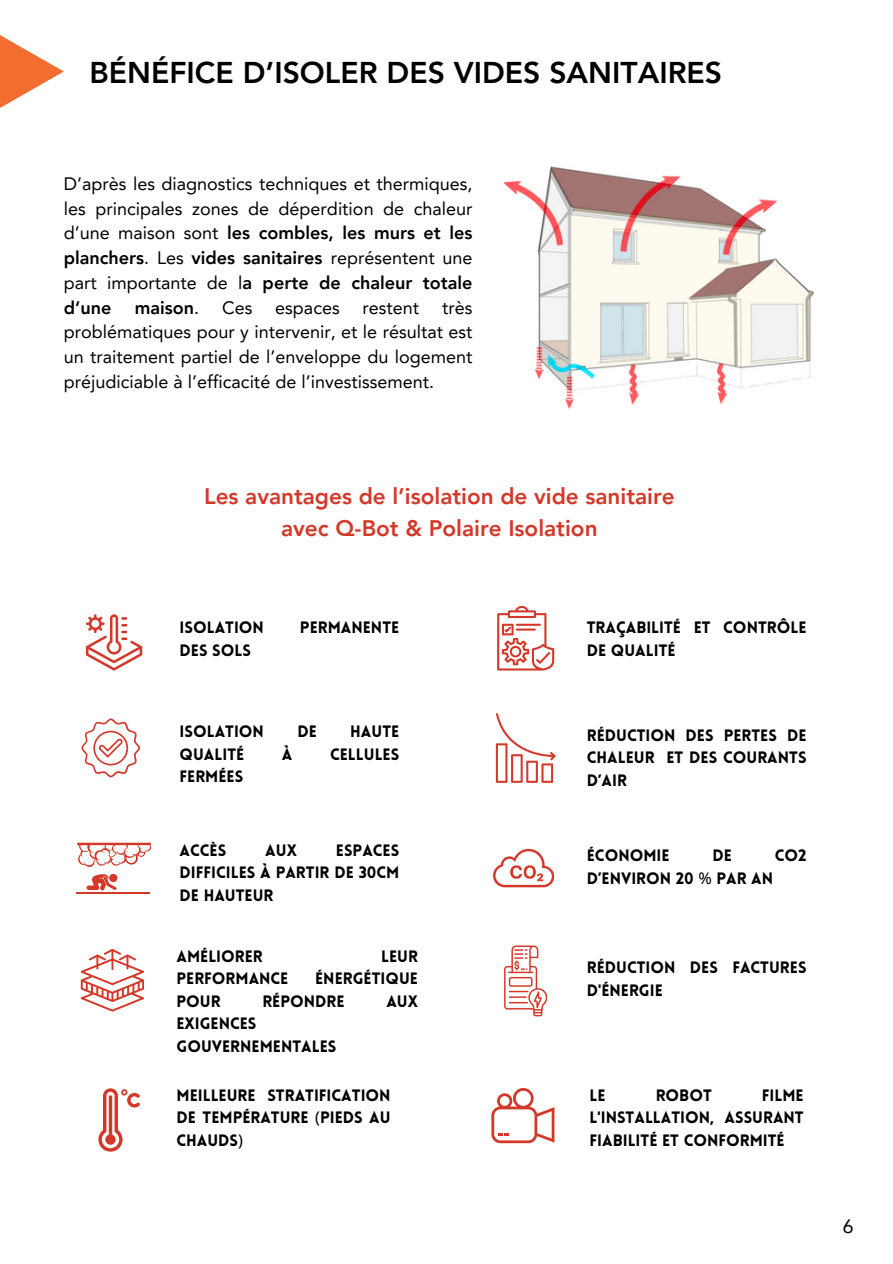
<style>
.page{position:relative;width:893px;height:1264px;background:#fff}
.page>*{position:absolute;margin:0;border:0;box-sizing:border-box;transform-origin:0 0}
.t1{font:800 30px "Avenir LT Pro";color:#000}
.t2{font:800 22.5px/31.5px "Avenir LT Pro";color:#d43829;text-align:center}
.t3{font:19.35px "Avenir LT Pro";color:#000}
.t4{font:18px/24.8px "Avenir LT Pro";color:#000;text-align:justify}
.t5{font:800 18px "Avenir LT Pro";color:#000}
.t6{font:900 16.2px/22.5px "Lovelo";color:#000;text-align:justify}
.s1{font-weight:800}
.s2{font-weight:400}
.s3{font-family:"Noto Sans";font-weight:400}
</style>
<div class="page">
<svg style="left:504px;top:945px;width:43px;height:71px"></svg>
<svg style="left:98px;top:1088px;width:42px;height:63px"></svg>
<svg style="left:86px;top:614px;width:56px;height:56px"></svg>
<svg style="left:81px;top:718px;width:59px;height:59px"></svg>
<svg style="left:86px;top:873px;width:32px;height:17px"></svg>
<hr style="left:77px;top:892px;width:73px;height:1px;background:#d43829">
<svg style="left:77px;top:842px;width:74px;height:25px"></svg>
<svg style="left:496px;top:713px;width:59px;height:69px"></svg>
<svg style="left:493px;top:848px;width:60px;height:39px"></svg>
<svg style="left:497px;top:606px;width:57px;height:64px"></svg>
<svg style="left:81px;top:948px;width:63px;height:63px"></svg>
<svg style="left:491px;top:1088px;width:63px;height:54px"></svg>
<img style="left:504px;top:166px;width:310px;height:243px">
<svg style="left:0;top:35px;width:64px;height:73px"></svg>
<p class="t1" style="left:89px;top:60px;width:634px">BÉNÉFICE D’ISOLER DES VIDES SANITAIRES</p>
<p class="t4" style="left:64px;top:173px;width:410px">D’après les diagnostics techniques et thermiques, les principales zones de déperdition de chaleur d’une maison sont <span class="s1">les combles, les murs et les planchers</span>. Les <span class="s1">vides sanitaires</span> représentent une part importante de l<span class="s1">a perte de chaleur totale d’une</span></p>
<p class="t5" style="left:135px;top:300px;width:66px">maison<span class="s2">.</span></p>
<p class="t4" style="left:222px;top:297px;width:32px">Ces</p>
<p class="t4" style="left:275px;top:297px;width:66px">espaces</p>
<p class="t4" style="left:362px;top:297px;width:58px">restent</p>
<p class="t4" style="left:64px;top:297px;width:410px;text-indent:378px">très problématiques pour y intervenir, et le résultat est un traitement partiel de l’enveloppe du logement préjudiciable à l’efficacité de l’investissement.</p>
<h3 class="t2" style="left:204px;top:483px;width:472px">Les avantages de l’isolation de vide sanitaire avec Q-Bot &amp; Polaire Isolation</h3>
<p class="t6" style="left:179px;top:618px;width:86px">ISOLATION</p>
<p class="t6" style="left:300px;top:618px;width:101px">PERMANENTE</p>
<p class="t6" style="left:179px;top:640px;width:73px">DES SOLS</p>
<h2 class="t6" style="left:179px;top:722px;width:86px">ISOLATION</h2>
<h2 class="t6" style="left:297px;top:722px;width:21px">DE</h2>
<h2 class="t6" style="left:350px;top:722px;width:50px">HAUTE</h2>
<h2 class="t6" style="left:179px;top:744px;width:66px">QUALITÉ</h2>
<h2 class="t6" style="left:282px;top:744px;width:12px">À</h2>
<h2 class="t6" style="left:330px;top:744px;width:71px">CELLULES</h2>
<h2 class="t6" style="left:179px;top:767px;width:65px">FERMÉES</h2>
<p class="t6" style="left:179px;top:840px;width:48px">ACCÈS</p>
<p class="t6" style="left:265px;top:840px;width:33px">AUX</p>
<p class="t6" style="left:179px;top:840px;width:221px;text-indent:156px">ESPACES DIFFICILES À PARTIR DE 30CM DE HAUTEUR</p>
<p class="t6" style="left:176px;top:946px;width:88px">AMÉLIORER</p>
<p class="t6" style="left:381px;top:946px;width:38px">LEUR</p>
<p class="t6" style="left:176px;top:969px;width:113px">PERFORMANCE</p>
<p class="t6" style="left:315px;top:969px;width:104px">ÉNERGÉTIQUE</p>
<p class="t6" style="left:176px;top:991px;width:46px">POUR</p>
<p class="t6" style="left:262px;top:991px;width:84px">RÉPONDRE</p>
<p class="t6" style="left:386px;top:991px;width:33px">AUX</p>
<p class="t6" style="left:176px;top:1014px;width:161px">EXIGENCES<br>GOUVERNEMENTALES</p>
<p class="t6" style="left:176px;top:1085px;width:215px">MEILLEURE STRATIFICATION DE TEMPÉRATURE <span class="s3">(</span>PIEDS AU CHAUDS<span class="s3">)</span></p>
<p class="t6" style="left:586px;top:618px;width:221px">TRAÇABILITÉ ET CONTRÔLE<br>DE QUALITÉ</p>
<p class="t6" style="left:586px;top:725px;width:221px">RÉDUCTION DES PERTES DE CHALEUR ET DES COURANTS D’AIR</p>
<p class="t6" style="left:586px;top:846px;width:84px">ÉCONOMIE</p>
<p class="t6" style="left:712px;top:846px;width:21px">DE</p>
<p class="t6" style="left:774px;top:846px;width:33px">CO2</p>
<p class="t6" style="left:586px;top:868px;width:188px">D’ENVIRON 20 <span class="s3">%</span> PAR AN</p>
<p class="t6" style="left:586px;top:957px;width:221px">RÉDUCTION DES FACTURES<br>D'ÉNERGIE</p>
<p class="t6" style="left:589px;top:1085px;width:18px">LE</p>
<p class="t6" style="left:655px;top:1085px;width:58px">ROBOT</p>
<p class="t6" style="left:589px;top:1085px;width:215px;text-indent:172px">FILME L'INSTALLATION, ASSURANT FIABILITÉ ET CONFORMITÉ</p>
<p class="t3" style="left:842px;top:1217px;width:12px">6</p>
</div>
